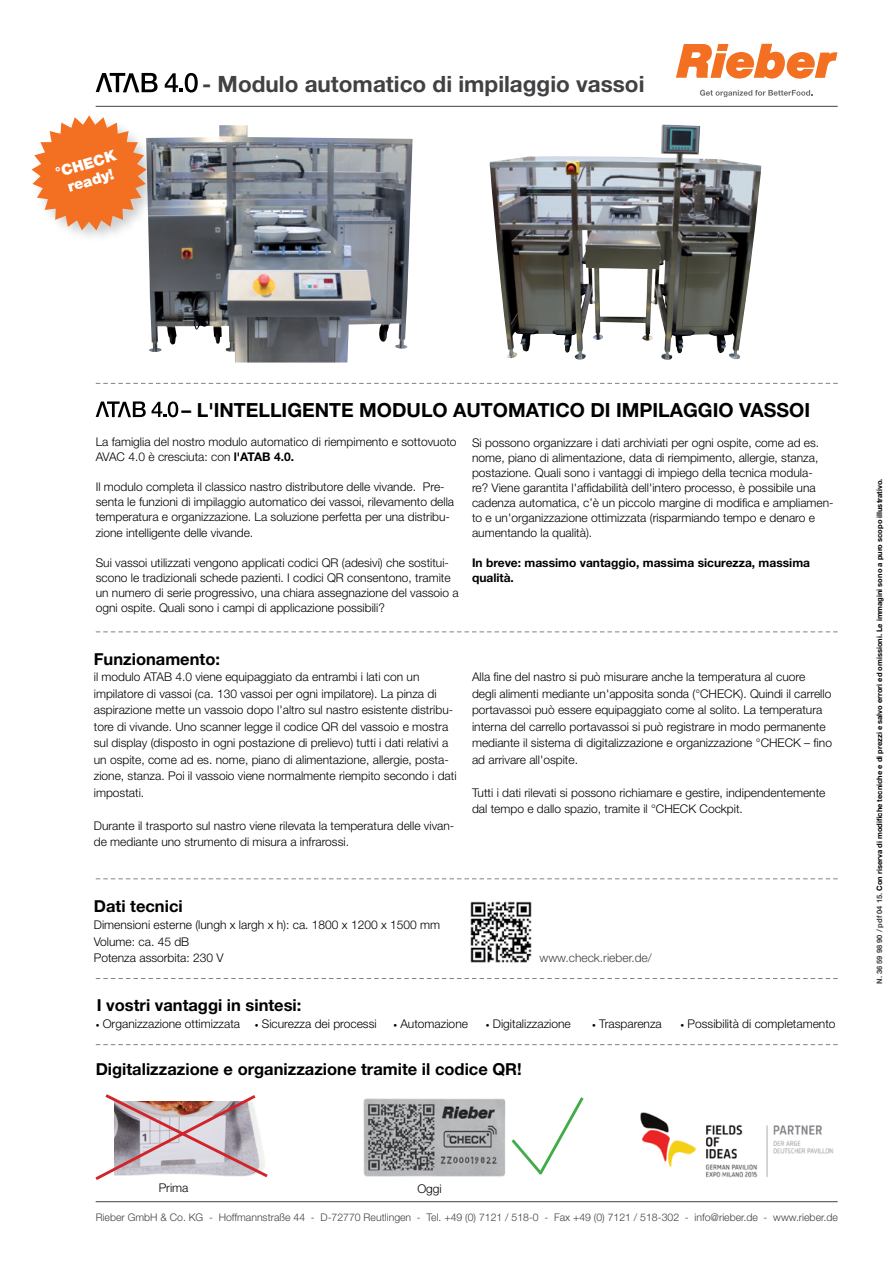
<style>
.page{position:relative;width:893px;height:1263px;background:#fff}
.page>*{position:absolute;margin:0;border:0;box-sizing:border-box;transform-origin:0 0}
.t1{font:700 22.5px "Helvetica Neue";color:#414042}
.t2{font:700 19.5px "Helvetica Neue";color:#000}
.t3{font:700 16.5px "Helvetica Neue";color:#000}
.t4{font:900 15px/16.8px "Helvetica Neue";color:#fff;text-align:center}
.t5{font:300 12px/16.5px "Helvetica Neue";color:#000}
.t6{font:700 12px/15px "Helvetica Neue";color:#000}
.t7{font:300 12px "Helvetica Neue";color:#414042}
.t8{font:300 10.5px "Helvetica Neue";color:#414042}
.t9{font:700 7.5px "Helvetica Neue";color:#000}
.s1{font-weight:700}
.s2{font-size:7.5px}
.s3{color:#414042}
</style>
<div class="page">
<hr style="left:96px;top:1201px;width:742px;height:1px;background:#414042">
<svg style="left:676px;top:44px;width:161px;height:35px"></svg>
<svg style="left:700px;top:90px;width:112px;height:7px"></svg>
<img style="left:148px;top:125px;width:265px;height:237px">
<hr style="left:96px;top:106px;width:742px;height:1px;background:#414042">
<svg style="left:96px;top:383px;width:742px;height:1px"></svg>
<svg style="left:152px;top:401px;width:26px;height:16px"></svg>
<svg style="left:96px;top:401px;width:50px;height:16px"></svg>
<svg style="left:165px;top:73px;width:33px;height:19px"></svg>
<svg style="left:96px;top:73px;width:62px;height:19px"></svg>
<svg style="left:96px;top:632px;width:742px;height:1px"></svg>
<svg style="left:96px;top:878px;width:742px;height:1px"></svg>
<svg style="left:96px;top:978px;width:742px;height:1px"></svg>
<svg style="left:96px;top:1044px;width:742px;height:1px"></svg>
<div style="left:30px;top:114px;width:130px;height:130px;background:#000;opacity:.2"></div>
<svg style="left:32px;top:115px;width:115px;height:115px"></svg>
<img style="left:489px;top:124px;width:251px;height:236px">
<svg style="left:95px;top:1094px;width:173px;height:86px"></svg>
<img style="left:363px;top:1098px;width:143px;height:78px">
<svg style="left:511px;top:1097px;width:73px;height:78px"></svg>
<img style="left:470px;top:901px;width:62px;height:62px">
<img style="left:640px;top:1112px;width:193px;height:66px">
<p class="t4" style="left:54px;top:165px;width:64px;rotate:-17deg">°CHECK ready!</p>
<h1 class="t1" style="left:202px;top:70px;width:444px">- Modulo automatico di impilaggio vassoi</h1>
<h2 class="t2" style="left:182px;top:398px;width:630px">– L'INTELLIGENTE MODULO AUTOMATICO DI IMPILAGGIO VASSOI</h2>
<p class="t5" style="left:96px;top:434px;width:362px;line-height:15px">La famiglia del nostro modulo automatico di riempimento e sottovuoto<br>AVAC 4.0 è cresciuta: con <span class="s1">l'ATAB 4.0.</span></p>
<p class="t5" style="left:96px;top:479px;width:360px;line-height:15px">Il modulo completa il classico nastro distributore delle vivande. Pre&shy;senta le funzioni di impilaggio automatico dei vassoi, rilevamento della temperatura e organizzazione. La soluzione perfetta per una distribu&shy;zione intelligente delle vivande.</p>
<p class="t5" style="left:96px;top:554px;width:365px;line-height:15px">Sui vassoi utilizzati vengono applicati codici QR (adesivi) che sostitui&shy;scono le tradizionali schede pazienti. I codici QR consentono, tramite un numero di serie progressivo, una chiara assegnazione del vassoio a ogni ospite. Quali sono i campi di applicazione possibili?</p>
<h3 class="t3" style="left:94px;top:648px;width:128px">Funzionamento:</h3>
<p class="t5" style="left:94px;top:668px;width:364px">il modulo ATAB 4.0 viene equipaggiato da entrambi i lati con un impilatore di vassoi (ca. 130 vassoi per ogni impilatore). La pinza di aspirazione mette un vassoio dopo l'altro sul nastro esistente distribu&shy;tore di vivande. Uno scanner legge il codice QR del vassoio e mostra sul display (disposto in ogni postazione di prelievo) tutti i dati relativi a un ospite, come ad es. nome, piano di alimentazione, allergie, posta&shy;zione, stanza. Poi il vassoio viene normalmente riempito secondo i dati impostati.</p>
<p class="t5" style="left:94px;top:817px;width:362px">Durante il trasporto sul nastro viene rilevata la temperatura delle vivan&shy;de mediante uno strumento di misura a infrarossi.</p>
<p class="t5" style="left:472px;top:435px;width:363px;line-height:15px">Si possono organizzare i dati archiviati per ogni ospite, come ad es. nome, piano di alimentazione, data di riempimento, allergie, stanza, postazione. Quali sono i vantaggi di impiego della tecnica modula-<br>re? Viene garantita l'affidabilità dell'intero processo, è possibile una cadenza automatica, c’è un piccolo margine di modifica e ampliamen&shy;to e un'organizzazione ottimizzata (risparmiando tempo e denaro e aumentando la qualità).</p>
<p class="t6" style="left:472px;top:555px;width:340px">In breve: massimo vantaggio, massima sicurezza, massima qualità.</p>
<p class="t5" style="left:472px;top:668px;width:361px">Alla fine del nastro si può misurare anche la temperatura al cuore degli alimenti mediante un'apposita sonda (°CHECK). Quindi il carrello portavassoi può essere equipaggiato come al solito. La temperatura interna del carrello portavassoi si può registrare in modo permanente mediante il sistema di digitalizzazione e organizzazione °CHECK – fino ad arrivare all'ospite.</p>
<p class="t5" style="left:472px;top:784px;width:355px">Tutti i dati rilevati si possono richiamare e gestire, indipendentemente dal tempo e dallo spazio, tramite il °CHECK Cockpit.</p>
<h3 class="t3" style="left:94px;top:896px;width:90px">Dati tecnici</h3>
<p class="t5" style="left:94px;top:915px;width:348px;line-height:17px">Dimensioni esterne (lungh x largh x h): ca. 1800 x 1200 x 1500 mm<br>Volume: ca. 45 dB<br>Potenza assorbita: 230 V</p>
<h3 class="t3" style="left:97px;top:995px;width:206px">I vostri vantaggi in sintesi:</h3>
<p class="t7" style="left:539px;top:950px;width:114px">www.check.rieber.de/</p>
<p class="t5" style="left:96px;top:1015px;width:283px"><span class="s2">•</span> Organizzazione ottimizzata <span class="s2">•</span> Sicurezza dei processi</p>
<p class="t5" style="left:393px;top:1015px;width:76px"><span class="s2">•</span> Automazione</p>
<p class="t5" style="left:486px;top:1015px;width:87px"><span class="s2">•</span> Digitalizzazione</p>
<p class="t5" style="left:592px;top:1015px;width:71px"><span class="s2">•</span> Trasparenza</p>
<p class="t5" style="left:680px;top:1015px;width:157px"><span class="s2">•</span> Possibilità di completamento</p>
<h3 class="t3" style="left:96px;top:1059px;width:428px">Digitalizzazione e organizzazione tramite il codice QR!</h3>
<p class="t9" style="left:875px;top:984px;width:507px;rotate:-90deg"><span class="s3">N. 36 59 98 90 / pdf 04 15.</span> Con riserva di modifiche tecniche e di prezzi e salvo errori ed omissioni. Le immagini sono a puro scopo illustrativo.</p>
<p class="t5" style="left:159px;top:1180px;width:31px">Prima</p>
<p class="t5" style="left:417px;top:1180px;width:26px">Oggi</p>
<p class="t8" style="left:96px;top:1211px;width:744px">Rieber GmbH &amp; Co. KG - Hoffmannstraße 44 - D-72770 Reutlingen - Tel. +49 (0) 7121 / 518-0 - Fax +49 (0) 7121 / 518-302 - info@rieber.de - www.rieber.de</p>
</div>
